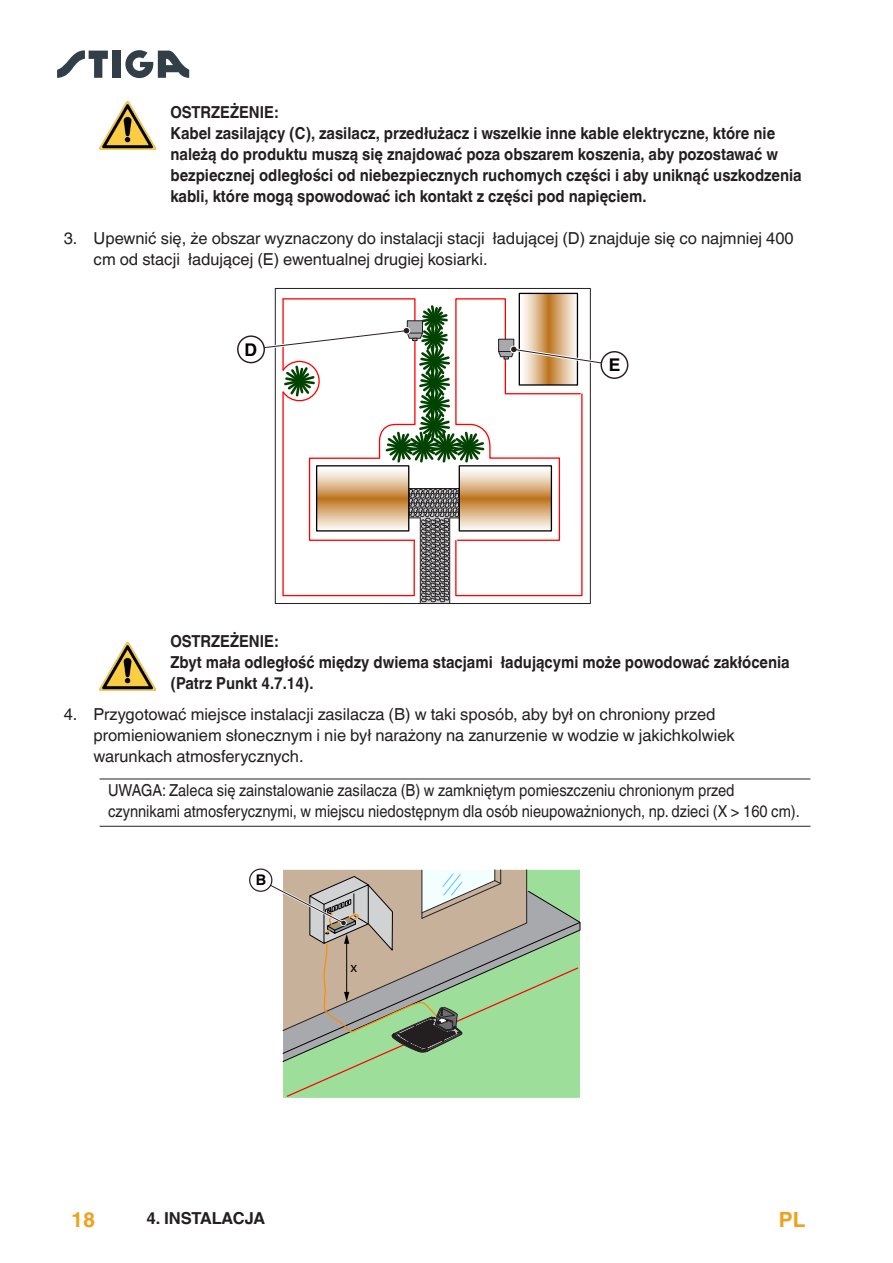
<style>
.page{position:relative;width:893px;height:1263px;background:#fff}
.page>*{position:absolute;margin:0;border:0;box-sizing:border-box;transform-origin:0 0}
.t1{font:700 21px "Helvetica World";color:#eea11d}
.t2{font:700 17.55px "Helvetica World";color:#000}
.Testo_ATT_AVV_NOTE{font:700 16.5px/21px "Helvetica World";color:#231f20;scale:.9 1}
.Elenco_numerato_-_Procedure_CONTINUA{font:16.5px/21px "Helvetica World";color:#231f20}
.Testo_NOTE{font:16.5px/21px "Helvetica World";color:#231f20;scale:.89 1}
.Testo_ATT_AVV_NOTE-2{font:700 16.5px "Helvetica World";color:#231f20}
.t3{font:700 14.7px "Helvetica World";color:#000}
.t4{font:14.7px "Myriad Pro";color:#000}
</style>
<div class="page">
<div style="left:113px;top:51px;width:8px;height:27px;background:#323e48"></div>
<svg style="left:57px;top:50px;width:51px;height:28px"></svg>
<svg style="left:125px;top:50px;width:64px;height:28px"></svg>
<img style="left:100px;top:642px;width:56px;height:48px">
<hr style="left:100px;top:779px;width:710px;height:1px;background:#231f20">
<hr style="left:100px;top:826px;width:710px;height:1px;background:#231f20">
<img style="left:100px;top:102px;width:56px;height:47px">
<svg style="left:523px;top:295px;width:53px;height:3px"></svg>
<div style="left:519px;top:293px;width:59px;height:93px;border:1px solid #000"></div>
<hr style="left:420px;top:518px;width:1px;height:85px;background:#231f20">
<hr style="left:449px;top:518px;width:1px;height:85px;background:#231f20">
<svg style="left:238px;top:336px;width:26px;height:27px"></svg>
<div style="left:237px;top:335px;width:28px;height:28px;border:1px solid #28201e;border-radius:50%"></div>
<svg style="left:247px;top:298px;width:363px;height:304px"></svg>
<div style="left:601px;top:352px;width:27px;height:26px;background:#fff;border-radius:50%"></div>
<div style="left:600px;top:351px;width:28px;height:28px;border:1px solid #28201e;border-radius:50%"></div>
<svg style="left:250px;top:869px;width:22px;height:22px"></svg>
<div style="left:249px;top:868px;width:23px;height:24px;border:1px solid #28201e;border-radius:50%"></div>
<svg style="left:257px;top:869px;width:324px;height:229px;background:#b2c3a4"></svg>
<p class="Testo_ATT_AVV_NOTE" style="left:170px;top:101px;width:121px">OSTRZEŻENIE:</p>
<p class="Testo_ATT_AVV_NOTE" style="left:170px;top:122px;width:703px">Kabel zasilający (C), zasilacz, przedłużacz i wszelkie inne kable elektryczne, które nie należą do produktu muszą się znajdować poza obszarem koszenia, aby pozostawać w bezpiecznej odległości od niebezpiecznych ruchomych części i aby uniknąć uszkodzenia kabli, które mogą spowodować ich kontakt z części pod napięciem.</p>
<p class="Elenco_numerato_-_Procedure_CONTINUA" style="left:94px;top:227px;width:702px;text-indent:-30px">3. Upewnić się, że obszar wyznaczony do instalacji stacji ładującej (D) znajduje się co najmniej 400 cm od stacji ładującej (E) ewentualnej drugiej kosiarki.</p>
<p class="t2" style="left:245px;top:339px;width:14px">D</p>
<p class="t2" style="left:609px;top:355px;width:13px">E</p>
<p class="Testo_ATT_AVV_NOTE" style="left:170px;top:630px;width:121px">OSTRZEŻENIE:</p>
<p class="Testo_ATT_AVV_NOTE" style="left:170px;top:651px;width:690px">Zbyt mała odległość między dwiema stacjami ładującymi może powodować zakłócenia (Patrz Punkt 4.7.14).</p>
<p class="Elenco_numerato_-_Procedure_CONTINUA" style="left:94px;top:704px;width:643px;text-indent:-30px">4. Przygotować miejsce instalacji zasilacza (B) w taki sposób, aby był on chroniony przed promieniowaniem słonecznym i nie był narażony na zanurzenie w wodzie w jakichkolwiek warunkach atmosferycznych.</p>
<p class="Testo_NOTE" style="left:108px;top:780px;width:779px">UWAGA: Zaleca się zainstalowanie zasilacza (B) w zamkniętym pomieszczeniu chronionym przed czynnikami atmosferycznymi, w miejscu niedostępnym dla osób nieupoważnionych, np. dzieci (X &gt; 160 cm).</p>
<p class="t3" style="left:256px;top:872px;width:12px">B</p>
<p class="t4" style="left:350px;top:958px;width:8px">x</p>
<p class="t1" style="left:71px;top:1208px;width:26px">18</p>
<p class="Testo_ATT_AVV_NOTE-2" style="left:146px;top:1209px;width:34px">4. Instalacja</p>
<p class="t1" style="left:779px;top:1208px;width:28px">PL</p>
</div>
